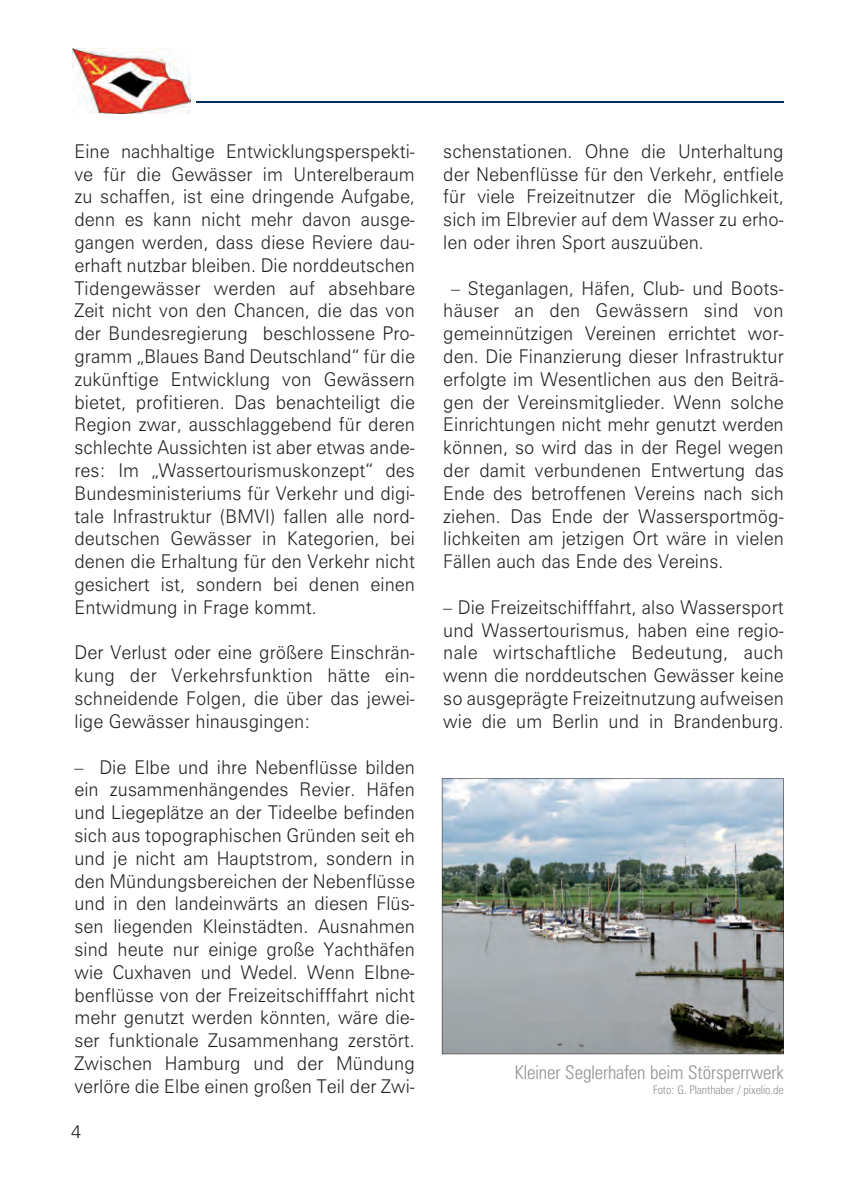
<style>
.page{position:relative;width:841px;height:1192px;background:#fff}
.page>*{position:absolute;margin:0;border:0;box-sizing:border-box;transform-origin:0 0}
.t1{font:300 19px/22.8px "Zurich BT";letter-spacing:.005em;color:#231f20;text-align:justify;scale:.94 1}
.t2{font:300 condensed 19px "Zurich BT";letter-spacing:-.005em;color:#939598}
.t3{font:300 18px "Zurich BT";color:#231f20}
.t4{font:300 condensed 12px "Zurich BT";letter-spacing:-.005em;color:#939598}
</style>
<div class="page">
<hr style="left:196px;top:101px;width:587px;height:1px;background:#002e5e">
<svg style="left:73px;top:48px;width:117px;height:66px"></svg>
<img style="left:73px;top:49px;width:117px;height:64px">
<img style="left:441px;top:778px;width:342px;height:276px">
<p class="t1" style="left:74px;top:139px;width:364px">Eine nachhaltige Entwicklungsperspekti&shy;ve für die Gewässer im Unterelberaum zu schaffen, ist eine dringende Aufgabe, denn es kann nicht mehr davon ausge&shy;gangen werden, dass diese Reviere dau&shy;erhaft nutzbar bleiben. Die norddeutschen Tidengewässer werden auf absehbare Zeit nicht von den Chancen, die das von der Bundesregierung beschlossene Pro&shy;gramm „Blaues Band Deutschland“ für die zukünftige Entwicklung von Gewässern bietet, profitieren. Das benachteiligt die Region zwar, ausschlaggebend für deren schlechte Aussichten ist aber etwas ande&shy;res: Im „Wassertourismuskonzept“ des Bundesministeriums für Verkehr und digi&shy;tale Infrastruktur (BMVI) fallen alle nord&shy;deutschen Gewässer in Kategorien, bei denen die Erhaltung für den Verkehr nicht gesichert ist, sondern bei denen einen Entwidmung in Frage kommt.</p>
<p class="t1" style="left:74px;top:641px;width:363px">Der Verlust oder eine größere Einschrän&shy;kung der Verkehrsfunktion hätte ein&shy;schneidende Folgen, die über das jewei&shy;lige Gewässer hinausgingen:</p>
<p class="t1" style="left:74px;top:755px;width:363px">– Die Elbe und ihre Nebenflüsse bilden ein zusammenhängendes Revier. Häfen und Liegeplätze an der Tideelbe befinden sich aus topographischen Gründen seit eh und je nicht am Hauptstrom, sondern in den Mündungsbereichen der Nebenflüsse und in den landeinwärts an diesen Flüs&shy;sen liegenden Kleinstädten. Ausnahmen sind heute nur einige große Yachthäfen wie Cuxhaven und Wedel. Wenn Elbne&shy;benflüsse von der Freizeitschifffahrt nicht mehr genutzt werden könnten, wäre die&shy;ser funktionale Zusammenhang zerstört.<br>Zwischen Hamburg und der Mündung verlöre die Elbe einen großen Teil der Zwi-</p>
<p class="t3" style="left:71px;top:1121px;width:11px">4</p>
<p class="t1" style="left:443px;top:139px;width:363px">schenstationen. Ohne die Unterhaltung der Nebenflüsse für den Verkehr, entfiele für viele Freizeitnutzer die Möglichkeit, sich im Elbrevier auf dem Wasser zu erho&shy;len oder ihren Sport auszuüben.</p>
<p class="t1" style="left:443px;top:276px;width:363px;text-indent:8px">– Steganlagen, Häfen, Club- und Boots&shy;häuser an den Gewässern sind von gemeinnützigen Vereinen errichtet wor&shy;den. Die Finanzierung dieser Infrastruktur erfolgte im Wesentlichen aus den Beiträ&shy;gen der Vereinsmitglieder. Wenn solche Einrichtungen nicht mehr genutzt werden können, so wird das in der Regel wegen der damit verbundenen Entwertung das Ende des betroffenen Vereins nach sich ziehen. Das Ende der Wassersportmög&shy;lichkeiten am jetzigen Ort wäre in vielen Fällen auch das Ende des Vereins.</p>
<p class="t1" style="left:443px;top:595px;width:363px">– Die Freizeitschifffahrt, also Wassersport und Wassertourismus, haben eine regio&shy;nale wirtschaftliche Bedeutung, auch wenn die norddeutschen Gewässer keine so ausgeprägte Freizeitnutzung aufweisen wie die um Berlin und in Brandenburg.</p>
<p class="t2" style="left:514px;top:1061px;width:270px">Kleiner Seglerhafen beim Störsperrwerk</p>
<p class="t4" style="left:653px;top:1082px;width:132px">Foto: G. Planthaber / pixelio.de</p>
</div>
